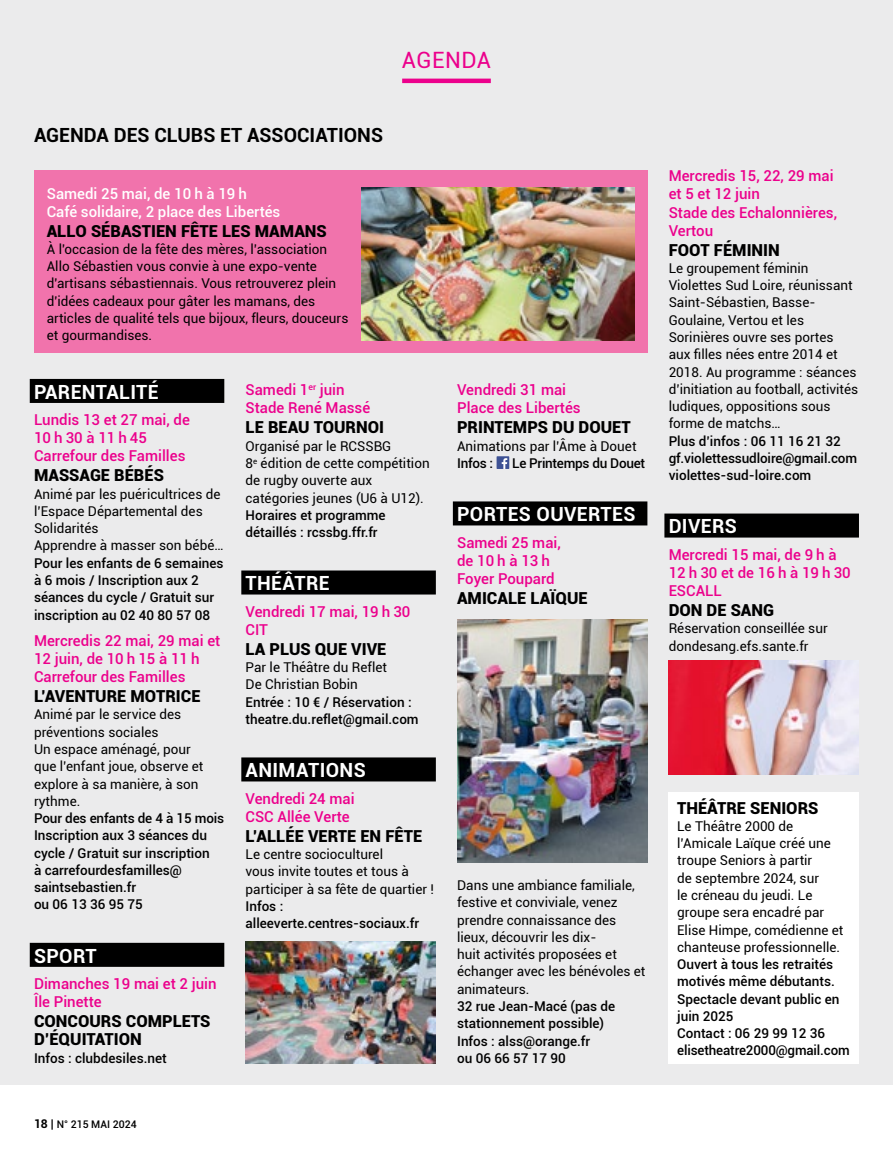
<style>
.page{position:relative;width:893px;height:1149px;background:#fff}
.page>*{position:absolute;margin:0;border:0;box-sizing:border-box;transform-origin:0 0}
.t1{font:22.5px "Roboto";letter-spacing:.02em;color:#ec008c}
.t2{font:700 19.5px "Roboto";letter-spacing:.02em;color:#fff}
.t3{font:700 19.5px "Roboto";color:#000}
.t4{font:900 16.5px/18px "Roboto";color:#000}
.t5{font:500 15px/18px "Roboto";color:#ec008c}
.t6{font:500 15px/18px "Roboto";color:#fff}
.t7{font:13.5px/17.2px "Roboto";color:#000}
.t8{font:500 13.5px/17.2px "Roboto";color:#000}
.t9{font:500 13.5px "Roboto";letter-spacing:-.02em;color:#000}
.t10{font:500 10.5px "Roboto";color:#000}
.s1{font-weight:700;font-size:12px}
.s2{font-size:12px}
</style>
<div class="page">
<div style="left:0;top:0;width:893px;height:1084px;background:#ebebec"></div>
<hr style="left:402px;top:79px;width:89px;height:4px;background:#ec008c">
<div style="left:30px;top:379px;width:194px;height:24px;background:#000"></div>
<div style="left:30px;top:942px;width:194px;height:24px;background:#000"></div>
<div style="left:241px;top:570px;width:195px;height:24px;background:#000"></div>
<div style="left:241px;top:757px;width:195px;height:24px;background:#000"></div>
<div style="left:453px;top:501px;width:194px;height:24px;background:#000"></div>
<div style="left:497px;top:456px;width:12px;height:13px;background:#3e5294"></div>
<svg style="left:502px;top:458px;width:5px;height:11px"></svg>
<div style="left:664px;top:513px;width:195px;height:24px;background:#000"></div>
<div style="left:34px;top:170px;width:613px;height:183px;background:#f173ac"></div>
<img style="left:362px;top:187px;width:273px;height:153px">
<div style="left:669px;top:792px;width:190px;height:271px;background:#fff"></div>
<img style="left:246px;top:941px;width:190px;height:122px">
<img style="left:457px;top:619px;width:190px;height:243px">
<img style="left:669px;top:660px;width:190px;height:114px">
<h1 class="t1" style="left:402px;top:44px;width:91px">AGENDA</h1>
<h2 class="t3" style="left:34px;top:121px;width:351px">AGENDA DES CLUBS ET ASSOCIATIONS</h2>
<p class="t6" style="left:47px;top:183px;width:235px">Samedi 25 mai, de 10 h à 19 h<br>Café solidaire, 2 place des Libertés</p>
<p class="t4" style="left:47px;top:221px;width:281px">ALLO SÉBASTIEN FÊTE LES MAMANS</p>
<p class="t7" style="left:47px;top:240px;width:303px">À l'occasion de la fête des mères, l’association Allo Sébastien vous convie à une expo-vente d'artisans sébastiennais. Vous retrouverez plein d'idées cadeaux pour gâter les mamans, des articles de qualité tels que bijoux, fleurs, douceurs et gourmandises.</p>
<h2 class="t2" style="left:34px;top:378px;width:126px">PARENTALITÉ</h2>
<p class="t5" style="left:34px;top:410px;width:157px">Lundis 13 et 27 mai, de<br>10 h 30 à 11 h 45<br>Carrefour des Familles</p>
<p class="t4" style="left:34px;top:465px;width:131px">MASSAGE BÉBÉS</p>
<p class="t7" style="left:34px;top:484px;width:191px">Animé par les puéricultrices de l’Espace Départemental des<br>Solidarités<br>Apprendre à masser son bébé…</p>
<p class="t8" style="left:34px;top:553px;width:191px">Pour les enfants de 6 semaines à 6 mois / Inscription aux 2 séances du cycle / Gratuit sur inscription au 02 40 80 57 08</p>
<p class="t5" style="left:34px;top:631px;width:188px">Mercredis 22 mai, 29 mai et<br>12 juin, de 10 h 15 à 11 h<br>Carrefour des Familles</p>
<p class="t4" style="left:34px;top:686px;width:168px">L’AVENTURE MOTRICE</p>
<p class="t7" style="left:34px;top:705px;width:171px">Animé par le service des préventions sociales<br>Un espace aménagé, pour que l’enfant joue, observe et explore à sa manière, à son rythme.</p>
<p class="t8" style="left:34px;top:808px;width:192px">Pour des enfants de 4 à 15 mois<br>Inscription aux 3 séances du cycle / Gratuit sur inscription<br>à carrefourdesfamilles@ saintsebastien.fr<br>ou 06 13 36 95 75</p>
<h2 class="t2" style="left:34px;top:941px;width:64px">SPORT</h2>
<p class="t5" style="left:34px;top:973px;width:184px">Dimanches 19 mai et 2 juin<br>Île Pinette</p>
<p class="t4" style="left:34px;top:1011px;width:178px">CONCOURS COMPLETS<br>D’ÉQUITATION</p>
<p class="t8" style="left:34px;top:1048px;width:134px">Infos : clubdesiles.net</p>
<p class="t5" style="left:246px;top:380px;width:126px">Samedi 1<sup>er</sup> juin<br>Stade René Massé</p>
<p class="t4" style="left:246px;top:418px;width:140px">LE BEAU TOURNOI</p>
<p class="t7" style="left:246px;top:436px;width:186px">Organisé par le RCSSBG<br>8<sup>e</sup> édition de cette compétition de rugby ouverte aux catégories jeunes (U6 à U12).</p>
<p class="t8" style="left:246px;top:505px;width:142px">Horaires et programme détaillés : rcssbg.ffr.fr</p>
<h2 class="t2" style="left:246px;top:569px;width:86px">THÉÂTRE</h2>
<p class="t5" style="left:246px;top:601px;width:166px">Vendredi 17 mai, 19 h 30<br>CIT</p>
<p class="t4" style="left:246px;top:639px;width:142px">LA PLUS QUE VIVE</p>
<p class="t7" style="left:246px;top:658px;width:143px">Par le Théâtre du Reflet<br>De Christian Bobin</p>
<p class="t8" style="left:246px;top:692px;width:175px">Entrée : 10 € / Réservation : theatre.du.reflet@gmail.com</p>
<h2 class="t2" style="left:246px;top:756px;width:122px">ANIMATIONS</h2>
<p class="t5" style="left:246px;top:788px;width:110px">Vendredi 24 mai<br>CSC Allée Verte</p>
<p class="t4" style="left:246px;top:826px;width:178px">L’ALLÉE VERTE EN FÊTE</p>
<p class="t7" style="left:246px;top:845px;width:190px">Le centre socioculturel<br>vous invite toutes et tous à participer à sa fête de quartier !</p>
<p class="t8" style="left:246px;top:896px;width:175px">Infos : alleeverte.centres-sociaux.fr</p>
<p class="t10" style="left:34px;top:1116px;width:104px"><span class="s1">18</span> <span class="s2">|</span> N° 215 MAI 2024</p>
<p class="t5" style="left:457px;top:380px;width:125px">Vendredi 31 mai<br>Place des Libertés</p>
<p class="t4" style="left:457px;top:418px;width:175px">PRINTEMPS DU DOUET</p>
<p class="t7" style="left:457px;top:436px;width:181px">Animations par l’Âme à Douet</p>
<p class="t8" style="left:457px;top:454px;width:38px">Infos :</p>
<p class="t9" style="left:512px;top:453px;width:135px">Le Printemps du Douet</p>
<h2 class="t2" style="left:457px;top:500px;width:180px">PORTES OUVERTES</h2>
<p class="t5" style="left:457px;top:532px;width:105px">Samedi 25 mai, de 10 h à 13 h<br>Foyer Poupard</p>
<p class="t4" style="left:457px;top:588px;width:132px">AMICALE LAÏQUE</p>
<p class="t5" style="left:669px;top:166px;width:170px">Mercredis 15, 22, 29 mai et 5 et 12 juin<br>Stade des Echalonnières,<br>Vertou</p>
<p class="t4" style="left:669px;top:240px;width:113px">FOOT FÉMININ</p>
<p class="t7" style="left:669px;top:259px;width:191px">Le groupement féminin<br>Violettes Sud Loire, réunissant<br>Saint-Sébastien, Basse-<br>Goulaine, Vertou et les<br>Sorinières ouvre ses portes aux filles nées entre 2014 et<br>2018. Au programme : séances d’initiation au football, activités ludiques, oppositions sous forme de matchs…</p>
<p class="t8" style="left:669px;top:431px;width:190px">Plus d’infos : 06 11 16 21 32 gf.violettessudloire@gmail.com violettes-sud-loire.com</p>
<h2 class="t2" style="left:669px;top:512px;width:70px">DIVERS</h2>
<p class="t5" style="left:669px;top:544px;width:184px">Mercredi 15 mai, de 9 h à<br>12 h 30 et de 16 h à 19 h 30<br>ESCALL</p>
<p class="t4" style="left:669px;top:600px;width:107px">DON DE SANG</p>
<p class="t7" style="left:669px;top:619px;width:161px">Réservation conseillée sur dondesang.efs.sante.fr</p>
<p class="t7" style="left:457px;top:875px;width:190px">Dans une ambiance familiale, festive et conviviale, venez prendre connaissance des lieux, découvrir les dix-<br>huit activités proposées et échanger avec les bénévoles et animateurs.</p>
<p class="t8" style="left:457px;top:996px;width:160px">32 rue Jean-Macé (pas de stationnement possible)<br>Infos : alss@orange.fr<br>ou 06 66 57 17 90</p>
<p class="t4" style="left:677px;top:797px;width:143px">THÉÂTRE SENIORS</p>
<p class="t7" style="left:677px;top:816px;width:168px">Le Théâtre 2000 de l’Amicale Laïque créé une troupe Seniors à partir<br>de septembre 2024, sur<br>le créneau du jeudi. Le groupe sera encadré par<br>Elise Himpe, comédienne et chanteuse professionnelle.</p>
<p class="t8" style="left:677px;top:954px;width:174px">Ouvert à tous les retraités motivés même débutants.<br>Spectacle devant public en juin 2025<br>Contact : 06 29 99 12 36 elisetheatre2000@gmail.com</p>
</div>
